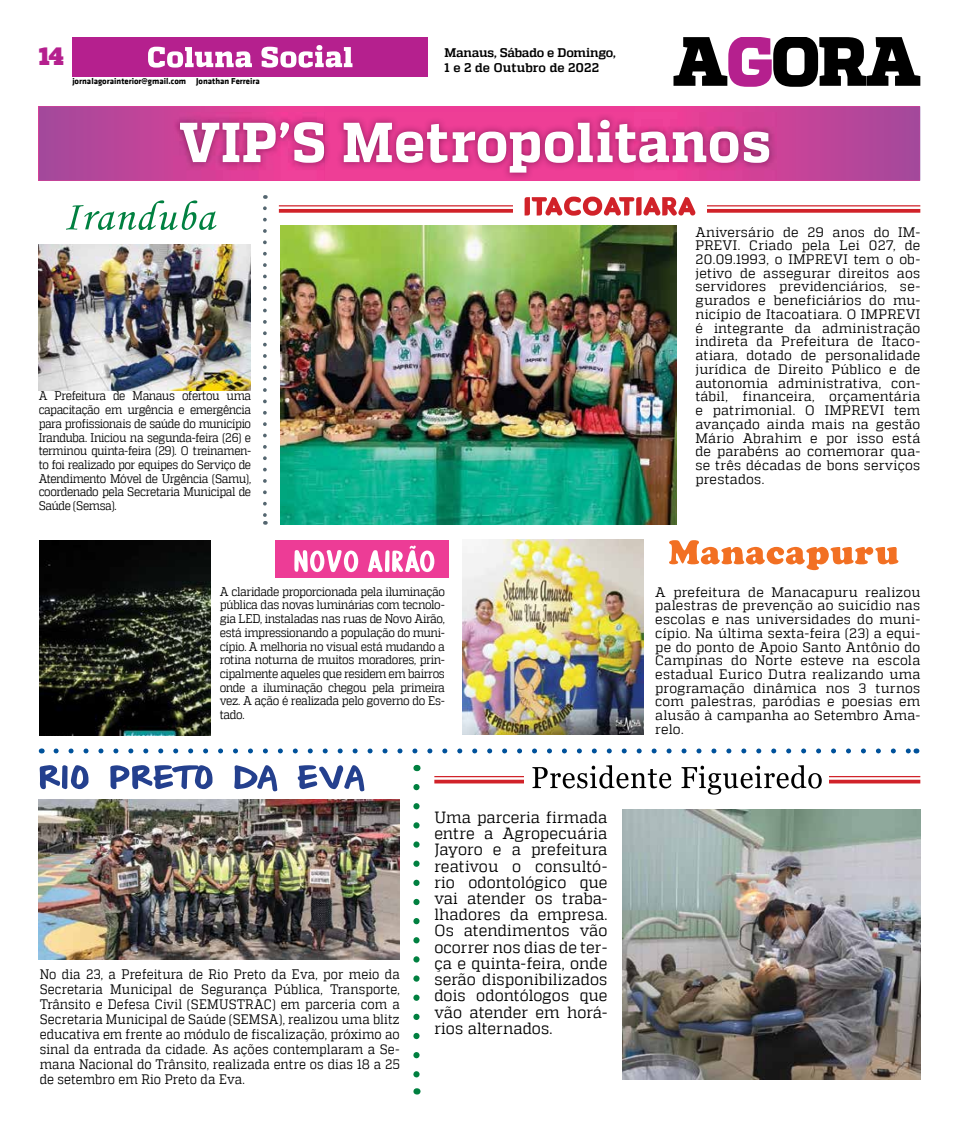
<style>
.page{position:relative;width:957px;height:1134px;background:#fff}
.page>*{position:absolute;margin:0;border:0;box-sizing:border-box;transform-origin:0 0}
.t1{font:800 56.12px "MW Quadon";letter-spacing:.015em;color:#fff;scale:.95 1}
.t2{font:900 25px "MW Quadon";color:#b5208e;scale:.95 1}
.t3{font:16.25px/16.2px "MW Quadon";letter-spacing:.005em;color:#000;text-align:justify;scale:.95 1}
.t4{font:13.75px/13.8px "MW Quadon";letter-spacing:.015em;color:#000;text-align:justify}
.t5{font:13.75px/15px "MW Quadon";letter-spacing:.015em;color:#000;text-align:justify;scale:.9 1}
.t6{font:12.5px/13.8px "MW Quadon";letter-spacing:-.035em;color:#000;text-align:justify;scale:.9 1}
.t7{font:12.5px/13.8px "MW Quadon";letter-spacing:-.035em;color:#000;text-align:justify;scale:.89 1}
.t8{font:700 12.5px/15.6px "MW Quadon";letter-spacing:-.01em;color:#000}
.t9{font:700 8.75px "MW Klavika Bd";color:#000}
</style>
<div class="page">
<img style="left:622px;top:810px;width:298px;height:269px">
<img style="left:462px;top:540px;width:181px;height:195px">
<img style="left:39px;top:244px;width:211px;height:146px">
<img style="left:281px;top:225px;width:395px;height:300px">
<div style="left:72px;top:37px;width:356px;height:39px;background:#b5208e"></div>
<svg style="left:148px;top:47px;width:104px;height:21px"></svg>
<svg style="left:261px;top:45px;width:91px;height:23px"></svg>
<div style="left:39px;top:106px;width:881px;height:75px;background:#ed3c96"></div>
<svg style="left:39px;top:106px;width:247px;height:75px;background:#ba4599"></svg>
<svg style="left:699px;top:106px;width:221px;height:75px;background:#ba4599"></svg>
<img style="left:173px;top:113px;width:603px;height:66px">
<svg style="left:669px;top:540px;width:229px;height:30px"></svg>
<svg style="left:40px;top:765px;width:324px;height:26px"></svg>
<svg style="left:66px;top:200px;width:151px;height:30px"></svg>
<svg style="left:263px;top:208px;width:4px;height:317px"></svg>
<svg style="left:56px;top:748px;width:852px;height:5px"></svg>
<svg style="left:413px;top:787px;width:6px;height:291px"></svg>
<hr style="left:434px;top:776px;width:486px;height:1px;background:#d12229">
<hr style="left:434px;top:780px;width:486px;height:3px;background:#d12229">
<div style="left:275px;top:540px;width:173px;height:38px;background:#ed3c96"></div>
<svg style="left:294px;top:546px;width:140px;height:26px"></svg>
<img style="left:39px;top:540px;width:171px;height:195px">
<svg style="left:673px;top:37px;width:247px;height:50px"></svg>
<img style="left:39px;top:799px;width:361px;height:161px">
<hr style="left:279px;top:205px;width:641px;height:1px;background:#d12229">
<svg style="left:279px;top:209px;width:641px;height:4px;background:#d43238"></svg>
<div style="left:513px;top:204px;width:193px;height:12px;background:#fff"></div>
<svg style="left:524px;top:197px;width:171px;height:19px"></svg>
<div style="left:524px;top:769px;width:304px;height:21px;background:#fff"></div>
<svg style="left:532px;top:765px;width:289px;height:30px"></svg>
<h2 class="t2" style="left:39px;top:42px;width:28px">14</h2>
<p class="t9" style="left:72px;top:75px;width:189px">jornalagorainterior@gmail.com Jonathan Ferreira</p>
<p class="t8" style="left:444px;top:44px;width:173px">Manaus, Sábado e Domingo,<br>1 e 2 de Outubro de 2022</p>
<h1 class="t1" style="left:179px;top:110px;width:624px">VIP’S Metropolitanos</h1>
<p class="t7" style="left:39px;top:389px;width:240px">A Prefeitura de Manaus ofertou uma capacitação em urgência e emergência para profissionais de saúde do município Iranduba. Iniciou na segunda-feira (26) e terminou quinta-feira (29). O treinamen&shy;to foi realizado por equipes do Serviço de Atendimento Móvel de Urgência (Samu), coordenado pela Secretaria Municipal de Saúde (Semsa).</p>
<p class="t4" style="left:695px;top:225px;width:226px">Aniversário de 29 anos do IM-PREVI. Criado pela Lei 027, de 20.09.1993, o IMPREVI tem o ob&shy;jetivo de assegurar direitos aos servidores previdenciários, se&shy;gurados e beneficiários do mu&shy;nicípio de Itacoatiara. O IMPREVI é integrante da administração indireta da Prefeitura de Itaco&shy;atiara, dotado de personalidade jurídica de Direito Público e de autonomia administrativa, con&shy;tábil, financeira, orçamentária e patrimonial. O IMPREVI tem avançado ainda mais na gestão Mário Abrahim e por isso está de parabéns ao comemorar qua&shy;se três décadas de bons serviços prestados.</p>
<p class="t6" style="left:220px;top:584px;width:252px">A claridade proporcionada pela iluminação pública das novas luminárias com tecnolo&shy;gia LED, instaladas nas ruas de Novo Airão, está impressionando a população do muni&shy;cípio. A melhoria no visual está mudando a rotina noturna de muitos moradores, prin&shy;cipalmente aqueles que residem em bairros onde a iluminação chegou pela primeira vez. A ação é realizada pelo governo do Es&shy;tado.</p>
<p class="t4" style="left:655px;top:585px;width:267px">A prefeitura de Manacapuru realizou palestras de prevenção ao suicídio nas escolas e nas universidades do muni&shy;cípio. Na última sexta-feira (23) a equi&shy;pe do ponto de Apoio Santo Antônio do Campinas do Norte esteve na escola estadual Eurico Dutra realizando uma programação dinâmica nos 3 turnos com palestras, paródias e poesias em alusão à campanha ao Setembro Ama&shy;relo.</p>
<p class="t5" style="left:40px;top:967px;width:402px">No dia 23, a Prefeitura de Rio Preto da Eva, por meio da Secretaria Municipal de Segurança Pública, Transporte, Trânsito e Defesa Civil (SEMUSTRAC) em parceria com a Secretaria Municipal de Saúde (SEMSA), realizou uma blitz educativa em frente ao módulo de fiscalização, próximo ao sinal da entrada da cidade. As ações contemplaram a Se&shy;mana Nacional do Trânsito, realizada entre os dias 18 a 25 de setembro em Rio Preto da Eva.</p>
<p class="t3" style="left:434px;top:809px;width:184px">Uma parceria firmada entre a Agropecuária Jayoro e a prefeitura reativou o consultó&shy;rio odontológico que vai atender os traba&shy;lhadores da empresa.<br>Os atendimentos vão ocorrer nos dias de ter&shy;ça e quinta-feira, onde serão disponibilizados dois odontólogos que vão atender em horá&shy;rios alternados.</p>
</div>
